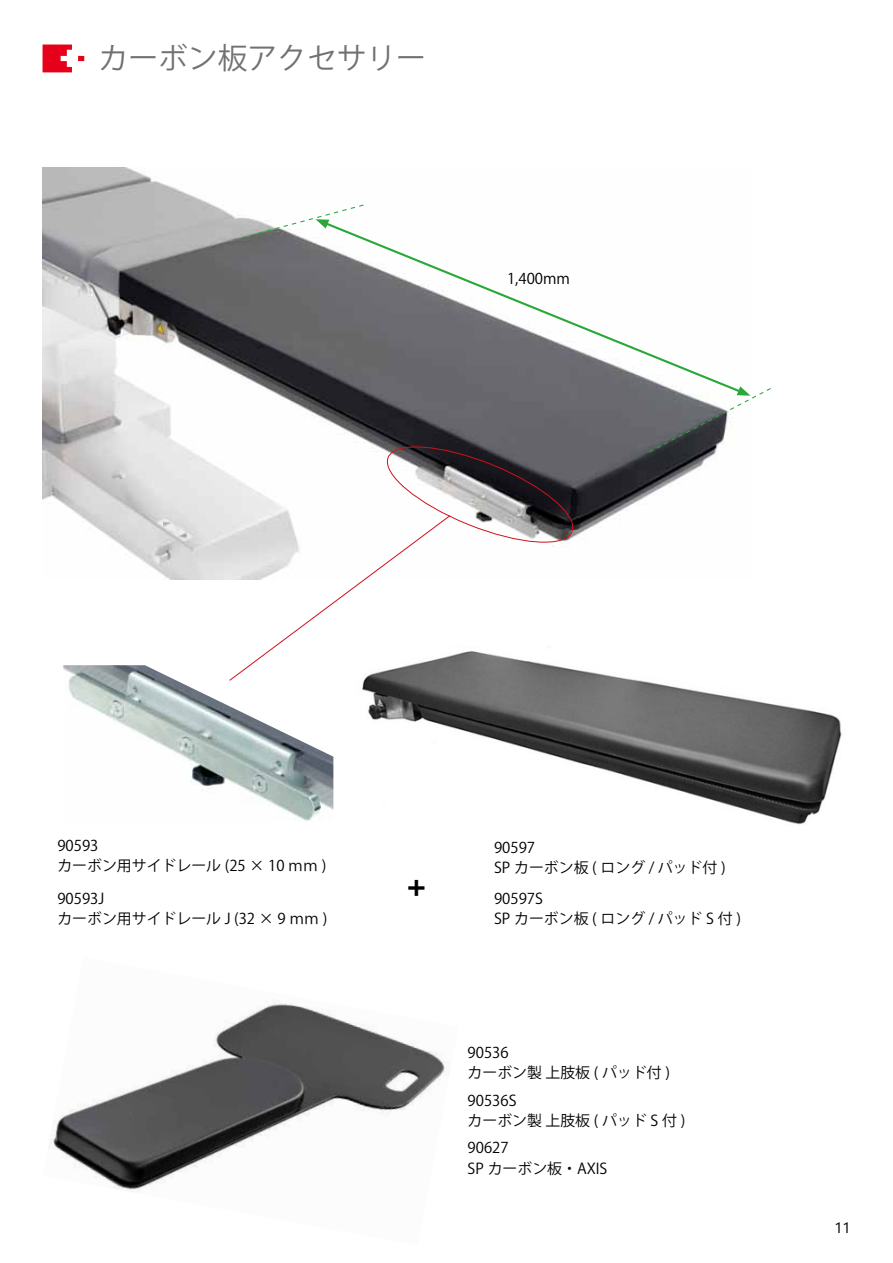
<style>
.page{position:relative;width:893px;height:1263px;background:#fff}
.page>*{position:absolute;margin:0;border:0;box-sizing:border-box;transform-origin:0 0}
.t1{font:700 34.05px "Segoe UI";color:#000}
.t2{font:29.7px "Koz Go Pro";color:#727171}
.t3{font:14.85px/20.2px "Koz Go Pro";color:#000}
.t4{font:14.85px "Segoe UI";color:#000}
</style>
<div class="page">
<img style="left:362px;top:670px;width:480px;height:155px">
<img style="left:48px;top:1001px;width:402px;height:191px">
<img style="left:43px;top:168px;width:673px;height:412px">
<img style="left:63px;top:665px;width:270px;height:156px">
<svg style="left:78px;top:56px;width:6px;height:5px"></svg>
<svg style="left:43px;top:45px;width:29px;height:27px"></svg>
<svg style="left:228px;top:441px;width:352px;height:241px"></svg>
<svg style="left:321px;top:220px;width:409px;height:175px"></svg>
<svg style="left:232px;top:204px;width:133px;height:37px"></svg>
<svg style="left:648px;top:386px;width:123px;height:67px"></svg>
<h2 class="t2" style="left:99px;top:39px;width:329px">カーボン板アクセサリー</h2>
<p class="t3" style="left:507px;top:269px;width:64px">1,400mm</p>
<p class="t3" style="left:57px;top:836px;width:270px">90593<br>カーボン用サイドレール (25 × 10 ｍｍ )</p>
<p class="t3" style="left:57px;top:889px;width:272px">90593J<br>カーボン用サイドレール J (32 × 9 ｍｍ )</p>
<h1 class="t1" style="left:405px;top:854px;width:26px">+</h1>
<p class="t3" style="left:494px;top:838px;width:233px">90597<br>SP カーボン板 ( ロング / パッド付 )</p>
<p class="t3" style="left:494px;top:889px;width:248px">90597S<br>SP カーボン板 ( ロング / パッド S 付 )</p>
<p class="t3" style="left:468px;top:1042px;width:204px">90536<br>カーボン製 上肢板 ( パッド付 )</p>
<p class="t3" style="left:468px;top:1090px;width:219px">90536S<br>カーボン製 上肢板 ( パッド S 付 )</p>
<p class="t3" style="left:468px;top:1138px;width:141px">90627<br>SP カーボン板・AXIS</p>
<p class="t4" style="left:834px;top:1214px;width:18px">11</p>
</div>
